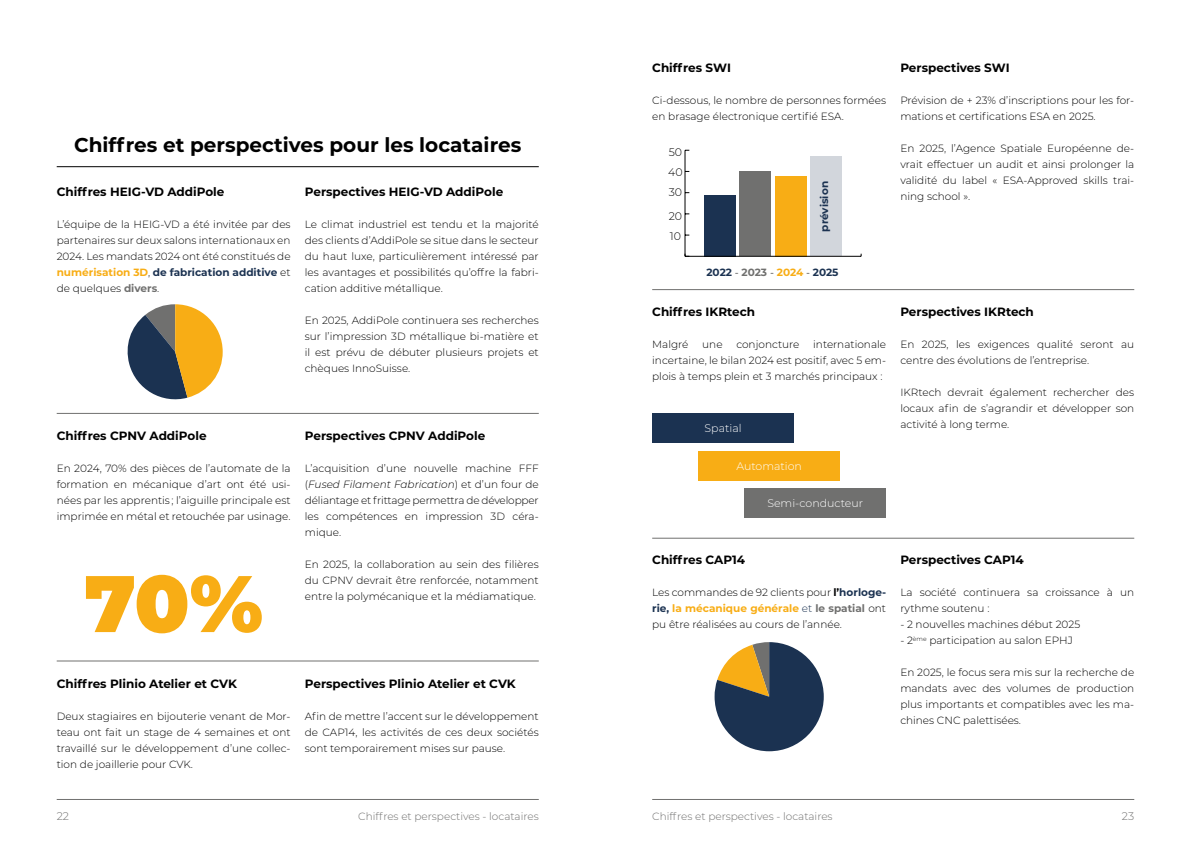
<style>
.page{position:relative;width:1191px;height:842px;background:#fff}
.page>*{position:absolute;margin:0;border:0;box-sizing:border-box;transform-origin:0 0}
.t1{font:900 80px "Montserrat";color:#f8ad15}
.t2{font:700 20px "Montserrat";color:#000}
.t3{font:700 12px "Montserrat";color:#000}
.t4{font:300 11px "Montserrat";color:#fff}
.t5{font:300 11px/20px "Montserrat";color:#000;text-align:justify}
.t6{font:300 11px "Montserrat";color:#70706f}
.t7{font:300 10.5px/16px "Montserrat";color:#000;text-align:justify}
.t8{font:300 10.5px "Montserrat";color:#70706f}
.t9{font:700 10.5px "Montserrat";color:#1b3251}
.s1{font-weight:700;color:#f8ad15}
.s2{font-weight:700;color:#1b3251}
.s3{font-weight:700;color:#70706f}
.s4{font-style:italic}
.s5{font-weight:300;color:#000}
.s6{color:#70706f}
.s7{color:#f8ad15}
.s8{font-weight:700}
.s9{color:#1b3251}
</style>
<div class="page">
<hr style="left:652px;top:799px;width:482px;height:1px;background:#70706f">
<hr style="left:57px;top:799px;width:482px;height:1px;background:#70706f">
<hr style="left:57px;top:166px;width:482px;height:1px;background:#000">
<hr style="left:57px;top:413px;width:482px;height:1px;background:#70706f">
<hr style="left:57px;top:661px;width:482px;height:1px;background:#70706f">
<hr style="left:652px;top:289px;width:482px;height:1px;background:#70706f">
<hr style="left:652px;top:538px;width:482px;height:1px;background:#70706f">
<div style="left:652px;top:414px;width:142px;height:29px;background:#1b3251"></div>
<div style="left:698px;top:451px;width:142px;height:29px;background:#f8ad15"></div>
<div style="left:744px;top:488px;width:142px;height:29px;background:#70706f"></div>
<svg style="left:714px;top:642px;width:109px;height:109px"></svg>
<hr style="left:684px;top:150px;width:1px;height:106px;background:#000">
<div style="left:810px;top:157px;width:31px;height:99px;background:#d2d6dc"></div>
<div style="left:775px;top:176px;width:31px;height:80px;background:#f8ad15"></div>
<div style="left:739px;top:171px;width:32px;height:85px;background:#70706f"></div>
<div style="left:704px;top:195px;width:32px;height:61px;background:#1b3251"></div>
<hr style="left:685px;top:256px;width:176px;height:1px;background:#000">
<svg style="left:127px;top:304px;width:96px;height:96px"></svg>
<h2 class="t2" style="left:74px;top:130px;width:449px">Chiffres et perspectives pour les locataires</h2>
<p class="t3" style="left:57px;top:183px;width:169px">Chiffres HEIG-VD AddiPole</p>
<p class="t7" style="left:57px;top:216px;width:235px">L’équipe de la HEIG-VD a été invitée par des partenaires sur deux salons internationaux en 2024. Les mandats 2024 ont été constitués de <span class="s1">numérisation 3D</span>, <span class="s2">de fabrication additive</span> et de quelques <span class="s3">divers</span>.</p>
<p class="t3" style="left:305px;top:183px;width:200px">Perspectives HEIG-VD AddiPole</p>
<p class="t7" style="left:305px;top:216px;width:235px">Le climat industriel est tendu et la majorité des clients d’AddiPole se situe dans le secteur du haut luxe, particulièrement intéressé par les avantages et possibilités qu’offre la fabri&shy;cation additive métallique.</p>
<p class="t7" style="left:305px;top:312px;width:235px">En 2025, AddiPole continuera ses recherches sur l’impression 3D métallique bi-matière et il est prévu de débuter plusieurs projets et chèques InnoSuisse.</p>
<p class="t3" style="left:57px;top:427px;width:151px">Chiffres CPNV AddiPole</p>
<p class="t7" style="left:57px;top:460px;width:235px">En 2024, 70% des pièces de l’automate de la formation en mécanique d’art ont été usi&shy;nées par les apprentis ; l’aiguille principale est imprimée en métal et retouchée par usinage.</p>
<h1 class="t1" style="left:84px;top:544px;width:180px">70%</h1>
<p class="t3" style="left:305px;top:427px;width:182px">Perspectives CPNV AddiPole</p>
<p class="t7" style="left:305px;top:460px;width:235px">L’acquisition d’une nouvelle machine FFF (<span class="s4">Fused Filament Fabrication</span>) et d’un four de déliantage et frittage permettra de développer les compétences en impression 3D céra&shy;mique.</p>
<p class="t7" style="left:305px;top:556px;width:235px">En 2025, la collaboration au sein des filières du CPNV devrait être renforcée, notamment entre la polymécanique et la médiamatique.</p>
<p class="t3" style="left:57px;top:675px;width:182px">Chiffres Plinio Atelier et CVK</p>
<p class="t7" style="left:57px;top:708px;width:235px">Deux stagiaires en bijouterie venant de Mor&shy;teau ont fait un stage de 4 semaines et ont travaillé sur le développement d’une collec&shy;tion de joaillerie pour CVK.</p>
<p class="t3" style="left:305px;top:675px;width:212px">Perspectives Plinio Atelier et CVK</p>
<p class="t7" style="left:305px;top:708px;width:235px">Afin de mettre l’accent sur le développement de CAP14, les activités de ces deux sociétés sont temporairement mises sur pause.</p>
<p class="t3" style="left:652px;top:59px;width:80px">Chiffres SWI</p>
<p class="t7" style="left:652px;top:92px;width:235px">Ci-dessous, le nombre de personnes formées en brasage électronique certifié ESA.</p>
<p class="t5" style="left:668px;top:142px;width:16px">50<br>40<br>30</p>
<p class="t5" style="left:669px;top:206px;width:15px">20<br>10</p>
<p class="t9" style="left:817px;top:232px;width:52px;rotate:-90deg">prévision</p>
<p class="t9" style="left:706px;top:265px;width:133px">2022 <span class="s5">-</span> <span class="s6">2023</span> <span class="s5">-</span> <span class="s7">2024</span> <span class="s5">-</span> 2025</p>
<p class="t3" style="left:652px;top:303px;width:104px">Chiffres IKRtech</p>
<p class="t7" style="left:652px;top:336px;width:38px">Malgré</p>
<p class="t7" style="left:702px;top:336px;width:22px">une</p>
<p class="t7" style="left:736px;top:336px;width:65px">conjoncture</p>
<p class="t7" style="left:652px;top:336px;width:235px;text-indent:161px">internationale incertaine, le bilan 2024 est positif, avec 5 em&shy;plois à temps plein et 3 marchés principaux :</p>
<p class="t4" style="left:704px;top:420px;width:39px">Spatial</p>
<p class="t4" style="left:736px;top:459px;width:67px">Automation</p>
<p class="t4" style="left:767px;top:496px;width:97px">Semi-conducteur</p>
<p class="t3" style="left:900px;top:59px;width:111px">Perspectives SWI</p>
<p class="t7" style="left:900px;top:92px;width:235px">Prévision de + 23% d’inscriptions pour les for&shy;mations et certifications ESA en 2025.</p>
<p class="t7" style="left:900px;top:140px;width:235px">En 2025, l’Agence Spatiale Européenne de&shy;vrait effectuer un audit et ainsi prolonger la validité du label « ESA-Approved skills trai&shy;ning school ».</p>
<p class="t3" style="left:900px;top:303px;width:135px">Perspectives IKRtech</p>
<p class="t7" style="left:900px;top:336px;width:235px">En 2025, les exigences qualité seront au centre des évolutions de l’entreprise.</p>
<p class="t7" style="left:900px;top:384px;width:235px">IKRtech devrait également rechercher des locaux afin de s’agrandir et développer son activité à long terme.</p>
<p class="t3" style="left:652px;top:551px;width:94px">Chiffres CAP14</p>
<p class="t7" style="left:652px;top:584px;width:235px">Les commandes de 92 clients pour <span class="s8">l’</span><span class="s2">horloge&shy;rie,</span> <span class="s1">la mécanique générale</span> <span class="s9">et</span> <span class="s3">le spatial</span> ont pu être réalisées au cours de l’année.</p>
<p class="t3" style="left:900px;top:551px;width:125px">Perspectives CAP14</p>
<p class="t7" style="left:900px;top:584px;width:235px">La société continuera sa croissance à un rythme soutenu :</p>
<p class="t7" style="left:900px;top:616px;width:181px">- 2 nouvelles machines début 2025</p>
<p class="t7" style="left:900px;top:632px;width:174px">- 2<sup>ème</sup> participation au salon EPHJ</p>
<p class="t7" style="left:900px;top:664px;width:235px">En 2025, le focus sera mis sur la recherche de mandats avec des volumes de production plus importants et compatibles avec les ma&shy;chines CNC palettisées.</p>
<p class="t6" style="left:57px;top:809px;width:14px">22</p>
<p class="t8" style="left:358px;top:809px;width:182px">Chiffres et perspectives - locataires</p>
<p class="t8" style="left:652px;top:809px;width:182px">Chiffres et perspectives - locataires</p>
<p class="t6" style="left:1122px;top:809px;width:14px">23</p>
</div>
